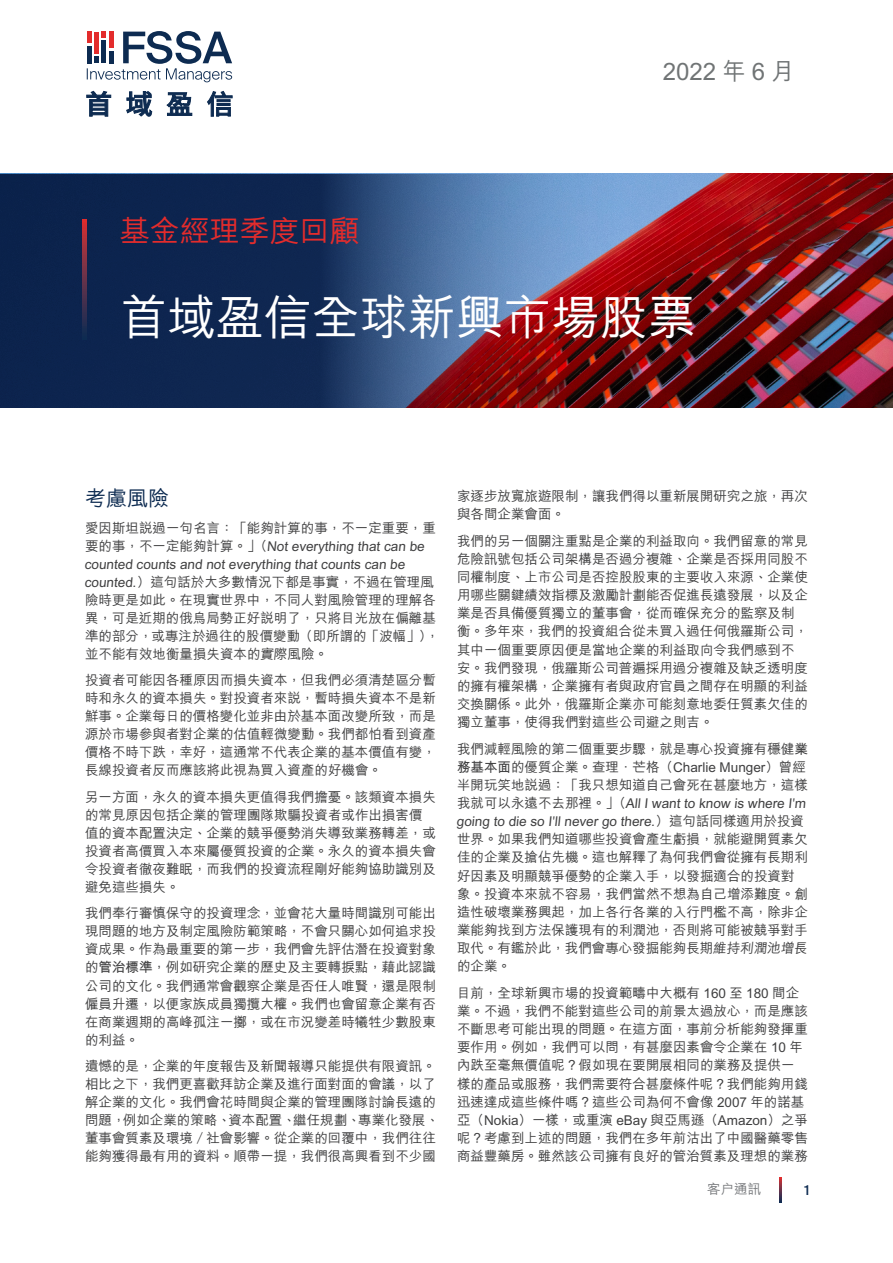
<style>
.page{position:relative;width:893px;height:1263px;background:#fff}
.page>*{position:absolute;margin:0;border:0;box-sizing:border-box;transform-origin:0 0}
.Titile_1{font:500 48px "M Hei HK";color:#fff}
.cover_1{font:500 30px "M Hei HK";color:#e32c2c}
.Date{font:500 24px "M Hei HK";color:#707475}
.Heading{font:500 21px "M Hei HK";color:#0d2b51}
.Body_Copy{font:500 13.5px/18.1px "M Hei HK";color:#3e3e3f}
.t1{font:500 13.5px "M Hei HK";color:#76787b}
.t2{font:500 13.5px "Suisse Intl";color:#0d2b51}
.s1{font-weight:700}
</style>
<div class="page">
<svg style="left:779px;top:1177px;width:2px;height:25px"></svg>
<svg style="left:87px;top:91px;width:24px;height:25px"></svg>
<svg style="left:126px;top:91px;width:26px;height:25px"></svg>
<svg style="left:167px;top:92px;width:25px;height:24px"></svg>
<svg style="left:207px;top:91px;width:25px;height:25px"></svg>
<svg style="left:87px;top:31px;width:145px;height:51px"></svg>
<img style="left:643px;top:174px;width:250px;height:234px">
<svg style="left:0;top:174px;width:643px;height:234px;background:#353a60"></svg>
<svg style="left:82px;top:220px;width:5px;height:119px"></svg>
<p class="cover_1" style="left:120px;top:210px;width:241px">基金經理季度回顧</p>
<p class="Date" style="left:663px;top:54px;width:133px">2022 年 6 月</p>
<p class="Titile_1" style="left:120px;top:283px;width:577px">首域盈信全球新興市場股票</p>
<p class="Heading" style="left:85px;top:483px;width:85px">考慮風險</p>
<p class="Body_Copy" style="left:84px;top:518px;width:356px">愛因斯坦說過一句名言：「能夠計算的事，不一定重要，重要的事，不一定能夠計算。」（Not everything that can be counted counts and not everything that counts can be counted.）這句話於大多數情況下都是事實，不過在管理風險時更是如此。在現實世界中，不同人對風險管理的理解各異，可是近期的俄烏局勢正好說明了，只將目光放在偏離基準的部分，或專注於過往的股價變動（即所謂的「波幅」），並不能有效地衡量損失資本的實際風險。</p>
<p class="Body_Copy" style="left:85px;top:670px;width:352px;text-align:justify">投資者可能因各種原因而損失資本，但我們必須清楚區分暫時和永久的資本損失。對投資者來說，暫時損失資本不是新鮮事。企業每日的價格變化並非由於基本面改變所致，而是源於市場參與者對企業的估值輕微變動。我們都怕看到資產價格不時下跌，幸好，這通常不代表企業的基本價值有變，長線投資者反而應該將此視為買入資產的好機會。</p>
<p class="Body_Copy" style="left:85px;top:787px;width:352px">另一方面，永久的資本損失更值得我們擔憂。該類資本損失的常見原因包括企業的管理團隊欺騙投資者或作出損害價值的資本配置決定、企業的競爭優勢消失導致業務轉差，或投資者高價買入本來屬優質投資的企業。永久的資本損失會令投資者徹夜難眠，而我們的投資流程剛好能夠協助識別及避免這些損失。</p>
<p class="Body_Copy" style="left:85px;top:903px;width:352px;text-align:justify">我們奉行審慎保守的投資理念，並會花大量時間識別可能出現問題的地方及制定風險防範策略，不會只關心如何追求投資成果。作為最重要的第一步，我們會先評估潛在投資對象的<span class="s1">管治標準</span>，例如研究企業的歷史及主要轉捩點，藉此認識公司的文化。我們通常會觀察企業是否任人唯賢，還是限制僱員升遷，以便家族成員獨攬大權。我們也會留意企業有否在商業週期的高峰孤注一擲，或在市況變差時犧牲少數股東的利益。</p>
<p class="Body_Copy" style="left:85px;top:1056px;width:356px">遺憾的是，企業的年度報告及新聞報導只能提供有限資訊。相比之下，我們更喜歡拜訪企業及進行面對面的會議，以了解企業的文化。我們會花時間與企業的管理團隊討論長遠的問題，例如企業的策略、資本配置、繼任規劃、專業化發展、董事會質素及環境 / 社會影響。從企業的回覆中，我們往往能夠獲得最有用的資料。順帶一提，我們很高興看到不少國</p>
<p class="Body_Copy" style="left:457px;top:486px;width:352px">家逐步放寬旅遊限制，讓我們得以重新展開研究之旅，再次與各間企業會面。</p>
<p class="Body_Copy" style="left:457px;top:531px;width:352px">我們的另一個關注重點是企業的利益取向。我們留意的常見危險訊號包括公司架構是否過分複雜、企業是否採用同股不同權制度、上市公司是否控股股東的主要收入來源、企業使用哪些關鍵績效指標及激勵計劃能否促進長遠發展，以及企業是否具備優質獨立的董事會，從而確保充分的監察及制衡。多年來，我們的投資組合從未買入過任何俄羅斯公司，其中一個重要原因便是當地企業的利益取向令我們感到不安。我們發現，俄羅斯公司普遍採用過分複雜及缺乏透明度的擁有權架構，企業擁有者與政府官員之間存在明顯的利益交換關係。此外，俄羅斯企業亦可能刻意地委任質素欠佳的獨立董事，使得我們對這些公司避之則吉。</p>
<p class="Body_Copy" style="left:457px;top:739px;width:354px">我們減輕風險的第二個重要步驟，就是專心投資擁有穩健<span class="s1">業務基本面</span>的優質企業。查理．芒格（Charlie Munger）曾經半開玩笑地說過：「我只想知道自己會死在甚麼地方，這樣我就可以永遠不去那裡。」（All I want to know is where I'm going to die so I'll never go there.）這句話同樣適用於投資世界。如果我們知道哪些投資會產生虧損，就能避開質素欠佳的企業及搶佔先機。這也解釋了為何我們會從擁有長期利好因素及明顯競爭優勢的企業入手，以發掘適合的投資對象。投資本來就不容易，我們當然不想為自己增添難度。創造性破壞業務興起，加上各行各業的入行門檻不高，除非企業能夠找到方法保護現有的利潤池，否則將可能被競爭對手取代。有鑑於此，我們會專心發掘能夠長期維持利潤池增長的企業。</p>
<p class="Body_Copy" style="left:457px;top:983px;width:352px">目前，全球新興市場的投資範疇中大概有 160 至 180 間企業。不過，我們不能對這些公司的前景太過放心，而是應該不斷思考可能出現的問題。在這方面，事前分析能夠發揮重要作用。例如，我們可以問，有甚麼因素會令企業在 10 年內跌至毫無價值呢？假如現在要開展相同的業務及提供一樣的產品或服務，我們需要符合甚麼條件呢？我們能夠用錢迅速達成這些條件嗎？這些公司為何不會像 2007 年的諾基亞（Nokia）一樣，或重演 eBay 與亞馬遜（Amazon）之爭呢？考慮到上述的問題，我們在多年前沽出了中國醫藥零售商益豐藥房。雖然該公司擁有良好的管治質素及理想的業務</p>
<p class="t1" style="left:707px;top:1179px;width:55px">客户通訊</p>
<p class="t2" style="left:804px;top:1182px;width:6px">1</p>
</div>
